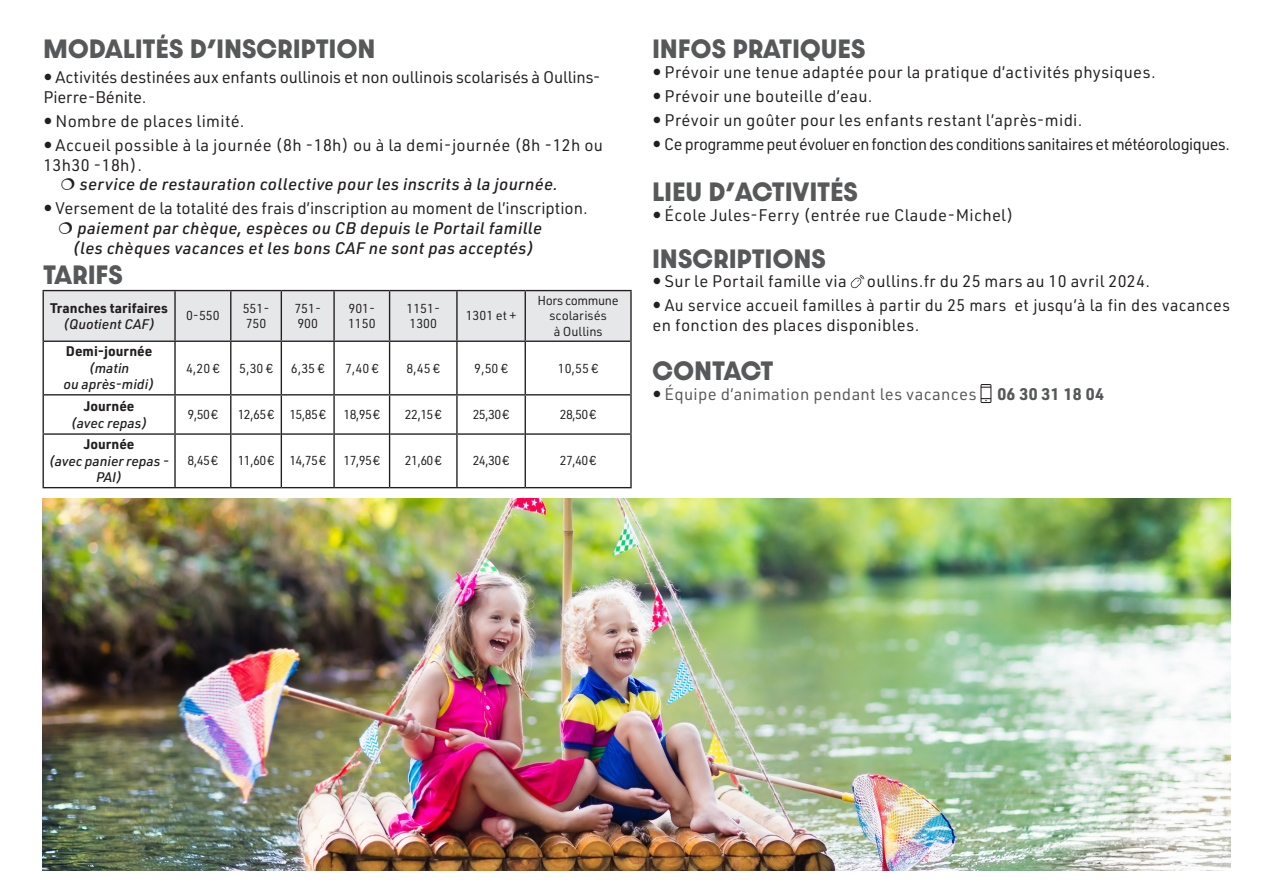
<style>
.page{position:relative;width:1263px;height:893px;background:#fff}
.page>*{position:absolute;margin:0;border:0;box-sizing:border-box;transform-origin:0 0}
.t1{font:700 22.5px "Dazzle Unicase";letter-spacing:.02em;color:#57585a}
.t2{font:700 22.5px "Dazzle Unicase";color:#57585a}
.t3{font:16.5px/19.8px "URWDIN";letter-spacing:.02em;color:#231f20}
.t4{font:italic 500 16.5px "URWDIN";letter-spacing:.02em;color:#231f20}
.t5{font:16.5px/19.8px "URWDIN";letter-spacing:-.01em;color:#231f20}
.t6{font:16.5px "URWDIN";letter-spacing:-.03em;color:#231f20}
.t7{font:16.5px "URWDIN";color:#231f20}
.t8{font:16.5px "URWDIN";letter-spacing:.02em;color:#57585a}
.t9{font:700 16.5px "URWDIN";letter-spacing:.02em;color:#57585a}
.t10{font:700 13.65px/16.5px "URWDIN";color:#231f20;text-align:center}
.t11{font:italic 500 13.65px/16.5px "URWDIN";letter-spacing:-.005em;color:#231f20;text-align:center}
.t12{font:12.75px/15.3px "URWDIN";color:#231f20}
.s1{font-weight:500;font-style:italic}
</style>
<div class="page">
<svg style="left:850px;top:275px;width:14px;height:14px"></svg>
<svg style="left:44px;top:291px;width:586px;height:196px"></svg>
<hr style="left:43px;top:290px;width:132px;height:1px;background:#231f20">
<hr style="left:43px;top:291px;width:1px;height:50px;background:#231f20">
<hr style="left:175px;top:290px;width:56px;height:1px;background:#231f20">
<hr style="left:231px;top:290px;width:50px;height:1px;background:#231f20">
<hr style="left:281px;top:290px;width:53px;height:1px;background:#231f20">
<hr style="left:334px;top:290px;width:56px;height:1px;background:#231f20">
<hr style="left:390px;top:290px;width:67px;height:1px;background:#231f20">
<hr style="left:457px;top:290px;width:68px;height:1px;background:#231f20">
<hr style="left:525px;top:290px;width:107px;height:1px;background:#231f20">
<hr style="left:630px;top:291px;width:2px;height:50px;background:#231f20">
<hr style="left:43px;top:341px;width:1px;height:54px;background:#231f20">
<hr style="left:630px;top:341px;width:2px;height:54px;background:#231f20">
<hr style="left:43px;top:395px;width:1px;height:38px;background:#231f20">
<hr style="left:630px;top:395px;width:2px;height:38px;background:#231f20">
<hr style="left:43px;top:433px;width:131px;height:2px;background:#231f20">
<hr style="left:43px;top:435px;width:1px;height:52px;background:#231f20">
<hr style="left:176px;top:433px;width:54px;height:2px;background:#231f20">
<hr style="left:231px;top:433px;width:50px;height:2px;background:#231f20">
<hr style="left:282px;top:433px;width:51px;height:2px;background:#231f20">
<hr style="left:335px;top:433px;width:54px;height:2px;background:#231f20">
<hr style="left:390px;top:433px;width:66px;height:2px;background:#231f20">
<hr style="left:458px;top:433px;width:67px;height:2px;background:#231f20">
<hr style="left:526px;top:433px;width:106px;height:2px;background:#231f20">
<hr style="left:630px;top:435px;width:2px;height:52px;background:#231f20">
<hr style="left:43px;top:487px;width:132px;height:1px;background:#231f20">
<hr style="left:175px;top:487px;width:56px;height:1px;background:#231f20">
<hr style="left:231px;top:487px;width:50px;height:1px;background:#231f20">
<hr style="left:281px;top:487px;width:53px;height:1px;background:#231f20">
<hr style="left:334px;top:487px;width:56px;height:1px;background:#231f20">
<hr style="left:390px;top:487px;width:67px;height:1px;background:#231f20">
<hr style="left:457px;top:487px;width:68px;height:1px;background:#231f20">
<hr style="left:525px;top:487px;width:107px;height:1px;background:#231f20">
<hr style="left:174px;top:291px;width:2px;height:50px;background:#231f20">
<hr style="left:230px;top:291px;width:1px;height:50px;background:#231f20">
<hr style="left:281px;top:291px;width:1px;height:50px;background:#231f20">
<hr style="left:333px;top:291px;width:2px;height:50px;background:#231f20">
<hr style="left:389px;top:291px;width:1px;height:50px;background:#231f20">
<hr style="left:456px;top:291px;width:2px;height:50px;background:#231f20">
<hr style="left:525px;top:291px;width:1px;height:50px;background:#231f20">
<hr style="left:44px;top:341px;width:131px;height:1px;background:#231f20">
<hr style="left:175px;top:341px;width:56px;height:1px;background:#231f20">
<hr style="left:174px;top:342px;width:2px;height:52px;background:#231f20">
<hr style="left:231px;top:341px;width:50px;height:1px;background:#231f20">
<hr style="left:230px;top:342px;width:1px;height:52px;background:#231f20">
<hr style="left:281px;top:341px;width:53px;height:1px;background:#231f20">
<hr style="left:281px;top:342px;width:1px;height:52px;background:#231f20">
<hr style="left:334px;top:341px;width:56px;height:1px;background:#231f20">
<hr style="left:333px;top:342px;width:2px;height:52px;background:#231f20">
<hr style="left:390px;top:341px;width:67px;height:1px;background:#231f20">
<hr style="left:389px;top:342px;width:1px;height:52px;background:#231f20">
<hr style="left:457px;top:341px;width:68px;height:1px;background:#231f20">
<hr style="left:456px;top:342px;width:2px;height:52px;background:#231f20">
<hr style="left:525px;top:341px;width:105px;height:1px;background:#231f20">
<hr style="left:525px;top:342px;width:1px;height:52px;background:#231f20">
<hr style="left:44px;top:394px;width:131px;height:1px;background:#231f20">
<hr style="left:175px;top:394px;width:56px;height:1px;background:#231f20">
<hr style="left:174px;top:395px;width:2px;height:39px;background:#231f20">
<hr style="left:231px;top:394px;width:50px;height:1px;background:#231f20">
<hr style="left:230px;top:395px;width:1px;height:39px;background:#231f20">
<hr style="left:281px;top:394px;width:53px;height:1px;background:#231f20">
<hr style="left:281px;top:395px;width:1px;height:39px;background:#231f20">
<hr style="left:334px;top:394px;width:56px;height:1px;background:#231f20">
<hr style="left:333px;top:395px;width:2px;height:39px;background:#231f20">
<hr style="left:390px;top:394px;width:67px;height:1px;background:#231f20">
<hr style="left:389px;top:395px;width:1px;height:39px;background:#231f20">
<hr style="left:457px;top:394px;width:68px;height:1px;background:#231f20">
<hr style="left:456px;top:395px;width:2px;height:39px;background:#231f20">
<hr style="left:525px;top:394px;width:105px;height:1px;background:#231f20">
<hr style="left:525px;top:395px;width:1px;height:39px;background:#231f20">
<hr style="left:174px;top:434px;width:2px;height:53px;background:#231f20">
<hr style="left:230px;top:434px;width:1px;height:53px;background:#231f20">
<hr style="left:281px;top:434px;width:1px;height:53px;background:#231f20">
<hr style="left:333px;top:434px;width:2px;height:53px;background:#231f20">
<hr style="left:389px;top:434px;width:1px;height:53px;background:#231f20">
<hr style="left:456px;top:434px;width:2px;height:53px;background:#231f20">
<hr style="left:525px;top:434px;width:1px;height:53px;background:#231f20">
<svg style="left:980px;top:384px;width:11px;height:19px"></svg>
<img style="left:43px;top:499px;width:1187px;height:372px">
<p class="t1" style="left:43px;top:32px;width:333px">MODALITÉS D’INSCRIPTION</p>
<p class="t5" style="left:43px;top:67px;width:559px;text-indent:12px">Activités destinées aux enfants oullinois et non oullinois scolarisés à Oullins-<br>Pierre-Bénite.</p>
<p class="t3" style="left:55px;top:110px;width:190px">Nombre de places limité.</p>
<p class="t3" style="left:43px;top:135px;width:561px;text-indent:12px">Accueil possible à la journée (8h -18h) ou à la demi-journée (8h -12h ou<br>13h30 -18h).</p>
<p class="t4" style="left:80px;top:173px;width:479px">service de restauration collective pour les inscrits à la journée.</p>
<p class="t7" style="left:55px;top:198px;width:534px">Versement de la totalité des frais d’inscription au moment de l’inscription.</p>
<p class="t4" style="left:78px;top:217px;width:466px">paiement par chèque, espèces ou CB depuis le Portail famille</p>
<p class="t4" style="left:72px;top:237px;width:463px">(les chèques vacances et les bons CAF ne sont pas acceptés)</p>
<p class="t1" style="left:43px;top:257px;width:81px">TARIFS</p>
<p class="t3" style="left:665px;top:271px;width:487px">Sur le Portail famille via oullins.fr du 25 mars au 10 avril 2024.</p>
<p class="t3" style="left:652px;top:295px;width:579px;text-indent:12px">Au service accueil familles à partir du 25 mars et jusqu’à la fin des vacances en fonction des places disponibles.</p>
<p class="t1" style="left:652px;top:32px;width:214px">INFOS PRATIQUES</p>
<p class="t3" style="left:665px;top:61px;width:492px">Prévoir une tenue adaptée pour la pratique d’activités physiques.</p>
<p class="t3" style="left:665px;top:85px;width:209px">Prévoir une bouteille d’eau.</p>
<p class="t3" style="left:665px;top:109px;width:419px">Prévoir un goûter pour les enfants restant l’après-midi.</p>
<p class="t6" style="left:664px;top:133px;width:567px">Ce programme peut évoluer en fonction des conditions sanitaires et météorologiques.</p>
<p class="t1" style="left:652px;top:174px;width:207px">LIEU D’ACTIVITÉS</p>
<p class="t3" style="left:665px;top:205px;width:350px">École Jules-Ferry (entrée rue Claude-Michel)</p>
<p class="t1" style="left:652px;top:241px;width:175px">INSCRIPTIONS</p>
<p class="t12" style="left:537px;top:293px;width:83px;text-align:center">Hors commune scolarisés</p>
<p class="t12" style="left:554px;top:323px;width:50px">à Oullins</p>
<p class="t10" style="left:50px;top:299px;width:120px">Tranches tarifaires <span class="s1">(Quotient CAF)</span></p>
<p class="t12" style="left:186px;top:308px;width:35px">0-550</p>
<p class="t12" style="left:243px;top:300px;width:28px">551-<br>750</p>
<p class="t12" style="left:294px;top:300px;width:28px">751-<br>900</p>
<p class="t12" style="left:348px;top:300px;width:29px">901-<br>1150</p>
<p class="t12" style="left:406px;top:300px;width:35px">1151-<br>1300</p>
<p class="t12" style="left:466px;top:308px;width:52px">1301 et +</p>
<p class="t10" style="left:66px;top:343px;width:88px">Demi-journée</p>
<p class="t11" style="left:89px;top:359px;width:42px">(matin</p>
<p class="t11" style="left:64px;top:376px;width:92px">ou après-midi)</p>
<p class="t10" style="left:84px;top:397px;width:52px">Journée</p>
<p class="t11" style="left:71px;top:414px;width:78px">(avec repas)</p>
<p class="t12" style="left:186px;top:360px;width:35px">4,20 €</p>
<p class="t12" style="left:239px;top:360px;width:35px">5,30 €</p>
<p class="t12" style="left:291px;top:360px;width:35px">6,35 €</p>
<p class="t12" style="left:345px;top:360px;width:35px">7,40 €</p>
<p class="t12" style="left:406px;top:360px;width:35px">8,45 €</p>
<p class="t12" style="left:474px;top:360px;width:35px">9,50 €</p>
<p class="t12" style="left:558px;top:360px;width:42px">10,55 €</p>
<p class="t12" style="left:188px;top:406px;width:32px">9,50 €</p>
<p class="t12" style="left:238px;top:406px;width:38px">12,65 €</p>
<p class="t12" style="left:289px;top:406px;width:38px">15,85 €</p>
<p class="t12" style="left:343px;top:406px;width:38px">18,95 €</p>
<p class="t12" style="left:405px;top:406px;width:38px">22,15 €</p>
<p class="t12" style="left:473px;top:406px;width:38px">25,30 €</p>
<p class="t12" style="left:560px;top:406px;width:38px">28,50 €</p>
<p class="t10" style="left:84px;top:436px;width:52px">Journée</p>
<p class="t11" style="left:49px;top:452px;width:122px">(avec panier repas -<br>PAI)</p>
<p class="t12" style="left:188px;top:453px;width:32px">8,45 €</p>
<p class="t12" style="left:238px;top:453px;width:38px">11,60 €</p>
<p class="t12" style="left:289px;top:453px;width:38px">14,75 €</p>
<p class="t12" style="left:343px;top:453px;width:38px">17,95 €</p>
<p class="t12" style="left:405px;top:453px;width:38px">21,60 €</p>
<p class="t12" style="left:473px;top:453px;width:38px">24,30 €</p>
<p class="t12" style="left:560px;top:453px;width:38px">27,40 €</p>
<p class="t2" style="left:652px;top:354px;width:122px">CONTACT</p>
<p class="t8" style="left:665px;top:383px;width:313px">Équipe d’animation pendant les vacances</p>
<p class="t9" style="left:997px;top:383px;width:108px">06 30 31 18 04</p>
</div>
